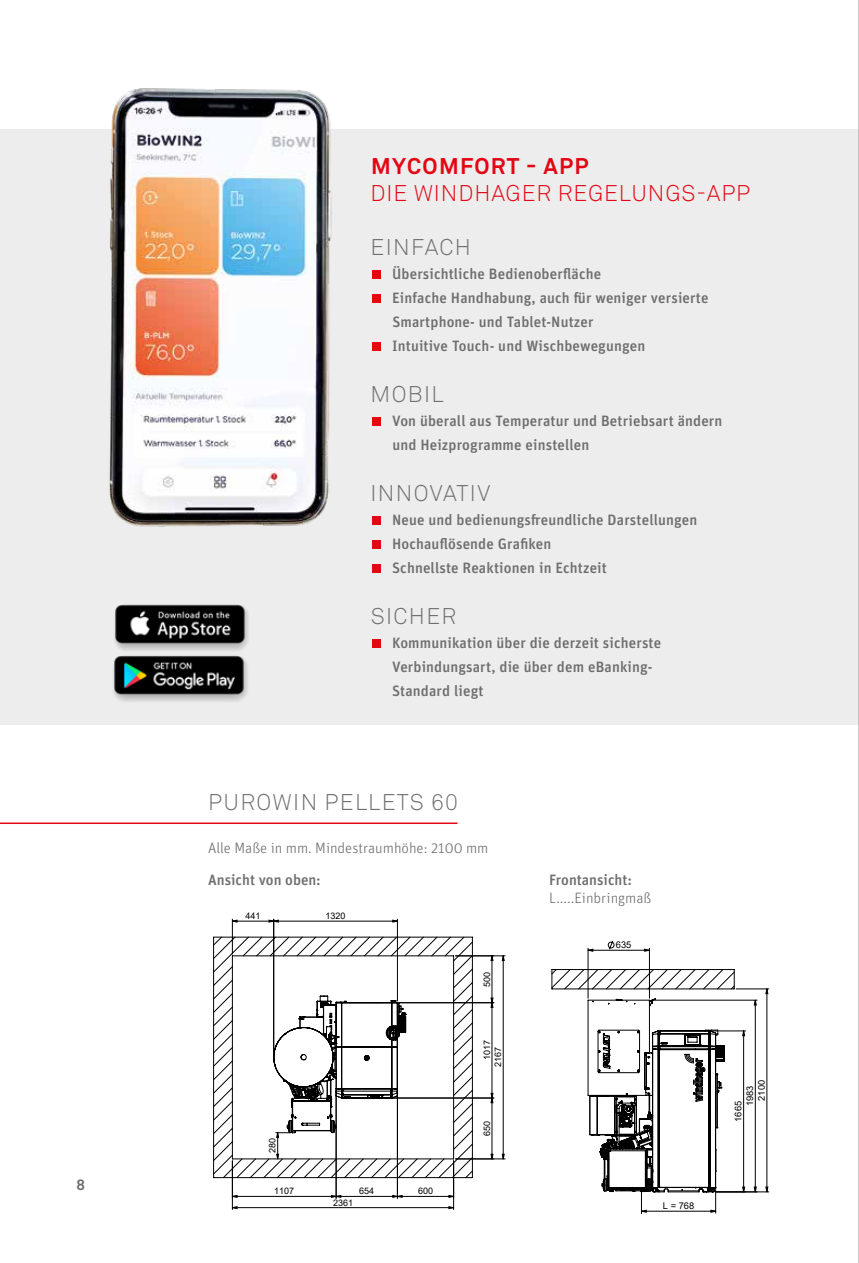
<style>
.page{position:relative;width:859px;height:1263px;background:#fff}
.page>*{position:absolute;margin:0;border:0;box-sizing:border-box;transform-origin:0 0}
.t1{font:300 22.5px "Akkurat Pro";letter-spacing:.06em;color:#706f6f}
.t2{font:300 22.5px "Akkurat Pro";letter-spacing:.04em;color:#e30613}
.t3{font:700 22.5px "Akkurat Pro";letter-spacing:.06em;color:#e30613}
.t4{font:500 15px/24px "Unit OT";letter-spacing:.01em;color:#706f6f}
.t5{font:300 15px "Unit OT";color:#706f6f}
.t6{font:700 15px "Akkurat Pro";color:#706f6f}
.t7{font:9.3px "Arial";color:#000}
.t8{font:9px "Arial";color:#000}
</style>
<div class="page">
<hr style="left:273px;top:1239px;width:138px;height:1px;background:#000">
<hr style="left:810px;top:971px;width:1px;height:197px;background:#000">
<svg style="left:213px;top:918px;width:185px;height:292px"></svg>
<hr style="left:210px;top:906px;width:299px;height:1px;background:#000">
<hr style="left:210px;top:906px;width:1px;height:309px;background:#000">
<hr style="left:210px;top:1262px;width:299px;height:1px;background:#000">
<hr style="left:214px;top:937px;width:258px;height:1px;background:#000">
<hr style="left:214px;top:1177px;width:258px;height:1px;background:#000">
<hr style="left:213px;top:937px;width:1px;height:240px;background:#000">
<svg style="left:232px;top:920px;width:274px;height:290px"></svg>
<hr style="left:544px;top:1262px;width:233px;height:1px;background:#000">
<hr style="left:825px;top:972px;width:1px;height:245px;background:#000">
<svg style="left:588px;top:940px;width:62px;height:12px"></svg>
<svg style="left:551px;top:969px;width:219px;height:245px"></svg>
<div style="left:0;top:129px;width:859px;height:595px;background:#ededed"></div>
<img style="left:109px;top:88px;width:223px;height:439px">
<img style="left:115px;top:604px;width:134px;height:47px">
<img style="left:113px;top:655px;width:135px;height:47px">
<hr style="left:858px;top:0;width:1px;height:1263px;background:#9d9d9c">
<hr style="left:0;top:822px;width:458px;height:2px;background:#e30613">
<div style="left:373px;top:270px;width:8px;height:9px;background:#e30613"></div>
<div style="left:373px;top:294px;width:8px;height:9px;background:#e30613"></div>
<div style="left:373px;top:342px;width:8px;height:9px;background:#e30613"></div>
<div style="left:373px;top:417px;width:8px;height:9px;background:#e30613"></div>
<div style="left:373px;top:516px;width:8px;height:9px;background:#e30613"></div>
<div style="left:373px;top:540px;width:8px;height:9px;background:#e30613"></div>
<div style="left:373px;top:564px;width:8px;height:9px;background:#e30613"></div>
<div style="left:373px;top:639px;width:8px;height:9px;background:#e30613"></div>
<p class="t6" style="left:76px;top:1175px;width:10px">8</p>
<h1 class="t3" style="left:371px;top:152px;width:219px">MYCOMFORT - APP</h1>
<h1 class="t2" style="left:371px;top:179px;width:381px">DIE WINDHAGER REGELUNGS-APP</h1>
<h1 class="t1" style="left:371px;top:233px;width:102px">EINFACH</h1>
<p class="t4" style="left:392px;top:261px;width:318px">Übersichtliche Bedienoberfläche<br>Einfache Handhabung, auch für weniger versierte Smartphone- und Tablet-Nutzer<br>Intuitive Touch- und Wischbewegungen</p>
<h1 class="t1" style="left:371px;top:380px;width:75px">MOBIL</h1>
<p class="t4" style="left:392px;top:408px;width:332px">Von überall aus Temperatur und Betriebsart ändern und Heizprogramme einstellen</p>
<h1 class="t1" style="left:371px;top:479px;width:121px">INNOVATIV</h1>
<p class="t4" style="left:392px;top:507px;width:307px">Neue und bedienungsfreundliche Darstellungen<br>Hochauflösende Grafiken<br>Schnellste Reaktionen in Echtzeit</p>
<h1 class="t1" style="left:371px;top:602px;width:87px">SICHER</h1>
<p class="t4" style="left:392px;top:630px;width:271px">Kommunikation über die derzeit sicherste<br>Verbindungsart, die über dem eBanking-<br>Standard liegt</p>
<h1 class="t1" style="left:208px;top:788px;width:251px">PUROWIN PELLETS 60</h1>
<p class="t5" style="left:208px;top:839px;width:282px">Alle Maße in mm. Mindestraumhöhe: 2100 mm</p>
<p class="t4" style="left:208px;top:868px;width:114px">Ansicht von oben:</p>
<p class="t4" style="left:549px;top:868px;width:85px">Frontansicht:</p>
<p class="t5" style="left:549px;top:889px;width:104px">L.....Einbringmaß</p>
<p class="t8" style="left:246px;top:910px;width:17px">441</p>
<p class="t8" style="left:326px;top:910px;width:22px">1320</p>
<p class="t8" style="left:266px;top:1153px;width:17px;rotate:-90deg">280</p>
<p class="t8" style="left:274px;top:1185px;width:22px">1107</p>
<p class="t8" style="left:333px;top:1196px;width:22px">2361</p>
<p class="t8" style="left:359px;top:1185px;width:17px">654</p>
<p class="t8" style="left:418px;top:1185px;width:17px">600</p>
<p class="t8" style="left:481px;top:987px;width:17px;rotate:-90deg">500</p>
<p class="t8" style="left:481px;top:1060px;width:22px;rotate:-90deg">1017</p>
<p class="t8" style="left:492px;top:1067px;width:22px;rotate:-90deg">2167</p>
<p class="t8" style="left:481px;top:1136px;width:17px;rotate:-90deg">650</p>
<p class="t7" style="left:616px;top:938px;width:17px">635</p>
<p class="t7" style="left:663px;top:1199px;width:33px">L = 768</p>
<p class="t7" style="left:755px;top:1101px;width:22px;rotate:-90deg">2100</p>
<p class="t7" style="left:743px;top:1106px;width:22px;rotate:-90deg">1983</p>
<p class="t7" style="left:732px;top:1122px;width:22px;rotate:-90deg">1665</p>
</div>
